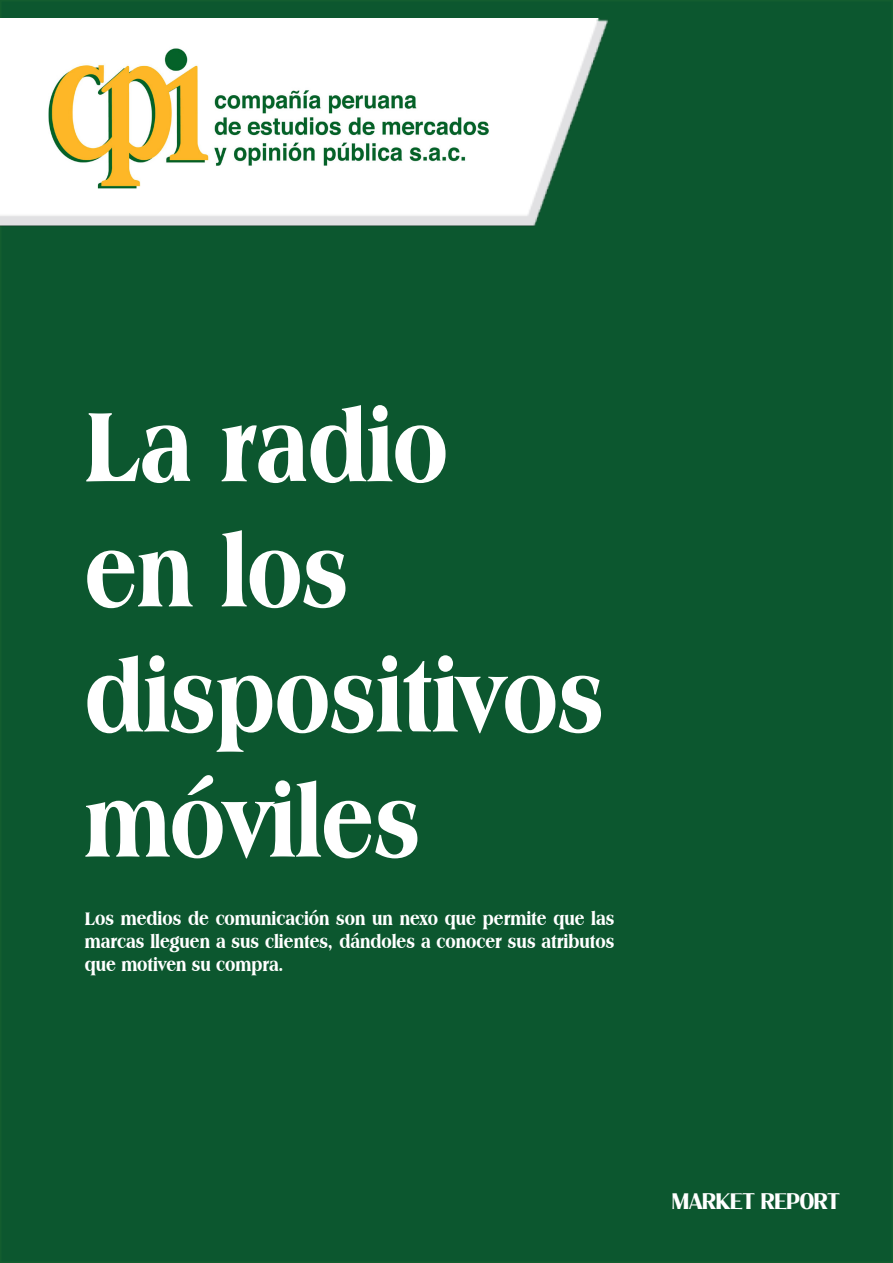
<style>
.page{position:relative;width:893px;height:1263px;background:#fff}
.page>*{position:absolute;margin:0;border:0;box-sizing:border-box;transform-origin:0 0}
.t1{font:800 condensed 104.25px "Americana BT";color:#fff}
.t2{font:700 22.5px "Molly Serif CPERSONAL";color:#fff}
.t3{font:800 condensed 19.5px/23.4px "Americana BT";color:#fff;text-align:justify}
</style>
<div class="page">
<div style="left:1px;top:1px;width:891px;height:1261px;background:#0c572f"></div>
<img style="left:0;top:18px;width:608px;height:271px">
<img style="left:28px;top:39px;width:485px;height:154px">
<p class="t1" style="left:85px;top:382px;width:365px">La radio</p>
<p class="t1" style="left:85px;top:507px;width:265px">en los</p>
<p class="t1" style="left:85px;top:632px;width:521px">dispositivos</p>
<p class="t1" style="left:85px;top:757px;width:337px">móviles</p>
<p class="t3" style="left:85px;top:906px;width:531px">Los medios de comunicación son un nexo que permite que las marcas lleguen a sus clientes, dándoles a conocer sus atributos que motiven su compra.</p>
<p class="t2" style="left:672px;top:1187px;width:169px">MARKET REPORT</p>
</div>
